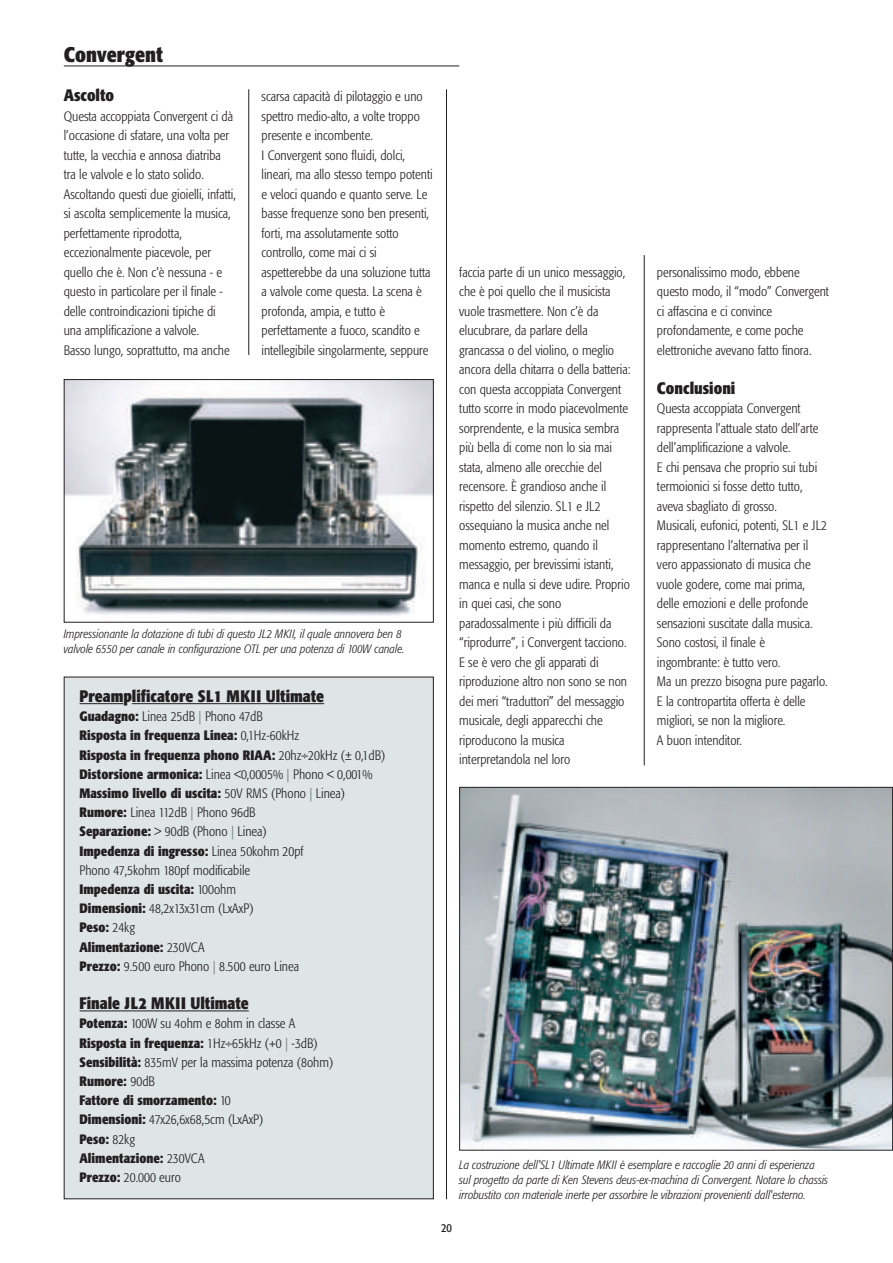
<style>
.page{position:relative;width:893px;height:1263px;background:#fff}
.page>*{position:absolute;margin:0;border:0;box-sizing:border-box;transform-origin:0 0}
.t1{font:700 condensed 21px "Formata";color:#231f20}
.t2{font:700 condensed 16.5px "Formata";color:#231f20}
.t3{font:300 condensed 13.5px/19.5px "Formata";color:#231f20}
.t4{font:italic 300 condensed 12px/15px "Formata";color:#231f20}
.t5{font:condensed 12px "Formata";color:#231f20}
.s1{font-weight:700}
.s2{color:#757679}
</style>
<div class="page">
<hr style="left:644px;top:255px;width:1px;height:510px;background:#231f20">
<hr style="left:446px;top:89px;width:1px;height:1110px;background:#231f20">
<hr style="left:64px;top:66px;width:395px;height:1px;background:#231f20">
<hr style="left:248px;top:89px;width:1px;height:266px;background:#231f20">
<div style="left:64px;top:677px;width:369px;height:522px;background:#dfe4e6"></div>
<hr style="left:80px;top:703px;width:43px;height:1px;background:#231f20">
<hr style="left:132px;top:703px;width:192px;height:1px;background:#231f20">
<hr style="left:80px;top:1010px;width:169px;height:1px;background:#231f20">
<img style="left:66px;top:381px;width:366px;height:235px">
<div style="left:64px;top:379px;width:370px;height:244px;border:1px solid #231f20"></div>
<img style="left:461px;top:789px;width:430px;height:359px">
<div style="left:459px;top:787px;width:434px;height:363px;border:1px solid #231f20"></div>
<h1 class="t1" style="left:64px;top:46px;width:101px">Convergent</h1>
<p class="t2" style="left:64px;top:88px;width:52px">Ascolto</p>
<p class="t3" style="left:64px;top:107px;width:174px">Questa accoppiata Convergent ci dà l’occasione di sfatare, una volta per tutte, la vecchia e annosa diatriba tra le valvole e lo stato solido.<br>Ascoltando questi due gioielli, infatti, si ascolta semplicemente la musica, perfettamente riprodotta, eccezionalmente piacevole, per quello che è. Non c’è nessuna - e questo in particolare per il finale - delle controindicazioni tipiche di una amplificazione a valvole.<br>Basso lungo, soprattutto, ma anche</p>
<p class="t3" style="left:261px;top:88px;width:173px">scarsa capacità di pilotaggio e uno spettro medio-alto, a volte troppo presente e incombente.<br>I Convergent sono fluidi, dolci, lineari, ma allo stesso tempo potenti e veloci quando e quanto serve. Le basse frequenze sono ben presenti, forti, ma assolutamente sotto controllo, come mai ci si aspetterebbe da una soluzione tutta a valvole come questa. La scena è profonda, ampia, e tutto è perfettamente a fuoco, scandito e intellegibile singolarmente, seppure</p>
<p class="t4" style="left:64px;top:627px;width:342px">Impressionante la dotazione di tubi di questo JL2 MKII, il quale annovera ben 8 valvole 6550 per canale in configurazione OTL per una potenza di 100W canale.</p>
<p class="t2" style="left:80px;top:689px;width:246px">Preamplificatore SL1 MKII Ultimate</p>
<p class="t3" style="left:80px;top:708px;width:307px"><span class="s1">Guadagno:</span> Linea 25dB <span class="s2">|</span> Phono 47dB<br><span class="s1">Risposta in frequenza Linea:</span> 0,1Hz-60kHz<br><span class="s1">Risposta in frequenza phono RIAA:</span> 20hz÷20kHz (± 0,1dB)<br><span class="s1">Distorsione armonica:</span> Linea &lt;0,0005% <span class="s2">|</span> Phono &lt; 0,001% <span class="s1">Massimo livello di uscita:</span> 50V RMS (Phono <span class="s2">|</span> Linea)<br><span class="s1">Rumore:</span> Linea 112dB <span class="s2">|</span> Phono 96dB<br><span class="s1">Separazione:</span> &gt; 90dB (Phono <span class="s2">|</span> Linea)<br><span class="s1">Impedenza di ingresso:</span> Linea 50kohm 20pf<br>Phono 47,5kohm 180pf modificabile<br><span class="s1">Impedenza di uscita:</span> 100ohm<br><span class="s1">Dimensioni:</span> 48,2x13x31cm (LxAxP)<br><span class="s1">Peso:</span> 24kg<br><span class="s1">Alimentazione:</span> 230VCA<br><span class="s1">Prezzo:</span> 9.500 euro Phono <span class="s2">|</span> 8.500 euro Linea</p>
<p class="t2" style="left:80px;top:997px;width:171px">Finale JL2 MKII Ultimate</p>
<p class="t3" style="left:80px;top:1015px;width:255px"><span class="s1">Potenza:</span> 100W su 4ohm e 8ohm in classe A<br><span class="s1">Risposta in frequenza:</span> 1Hz÷65kHz (+0 <span class="s2">|</span> -3dB)<br><span class="s1">Sensibilità:</span> 835mV per la massima potenza (8ohm)<br><span class="s1">Rumore:</span> 90dB<br><span class="s1">Fattore di smorzamento:</span> 10<br><span class="s1">Dimensioni:</span> 47x26,6x68,5cm (LxAxP)<br><span class="s1">Peso:</span> 82kg<br><span class="s1">Alimentazione:</span> 230VCA<br><span class="s1">Prezzo:</span> 20.000 euro</p>
<p class="t3" style="left:459px;top:263px;width:173px">faccia parte di un unico messaggio, che è poi quello che il musicista vuole trasmettere. Non c’è da elucubrare, da parlare della grancassa o del violino, o meglio ancora della chitarra o della batteria: con questa accoppiata Convergent tutto scorre in modo piacevolmente sorprendente, e la musica sembra più bella di come non lo sia mai stata, almeno alle orecchie del recensore. È grandioso anche il rispetto del silenzio. SL1 e JL2 ossequiano la musica anche nel momento estremo, quando il messaggio, per brevissimi istanti, manca e nulla si deve udire. Proprio in quei casi, che sono paradossalmente i più difficili da “riprodurre”, i Convergent tacciono.<br>E se è vero che gli apparati di riproduzione altro non sono se non dei meri “traduttori” del messaggio musicale, degli apparecchi che riproducono la musica interpretandola nel loro</p>
<p class="t3" style="left:657px;top:263px;width:174px">personalissimo modo, ebbene questo modo, il “modo” Convergent ci affascina e ci convince profondamente, e come poche elettroniche avevano fatto finora.</p>
<p class="t2" style="left:657px;top:381px;width:80px">Conclusioni</p>
<p class="t3" style="left:657px;top:400px;width:172px">Questa accoppiata Convergent rappresenta l’attuale stato dell’arte dell’amplificazione a valvole.<br>E chi pensava che proprio sui tubi termoionici si fosse detto tutto, aveva sbagliato di grosso.<br>Musicali, eufonici, potenti, SL1 e JL2 rappresentano l’alternativa per il vero appassionato di musica che vuole godere, come mai prima, delle emozioni e delle profonde sensazioni suscitate dalla musica.<br>Sono costosi, il finale è ingombrante: è tutto vero.<br>Ma un prezzo bisogna pure pagarlo.<br>E la contropartita offerta è delle migliori, se non la migliore.<br>A buon intenditor.</p>
<p class="t4" style="left:459px;top:1158px;width:370px">La costruzione dell'SL1 Ultimate MKII è esemplare e raccoglie 20 anni di esperienza sul progetto da parte di Ken Stevens deus-ex-machina di Convergent. Notare lo chassis irrobustito con materiale inerte per assorbire le vibrazioni provenienti dall'esterno.</p>
<p class="t5" style="left:441px;top:1223px;width:12px">20</p>
</div>
